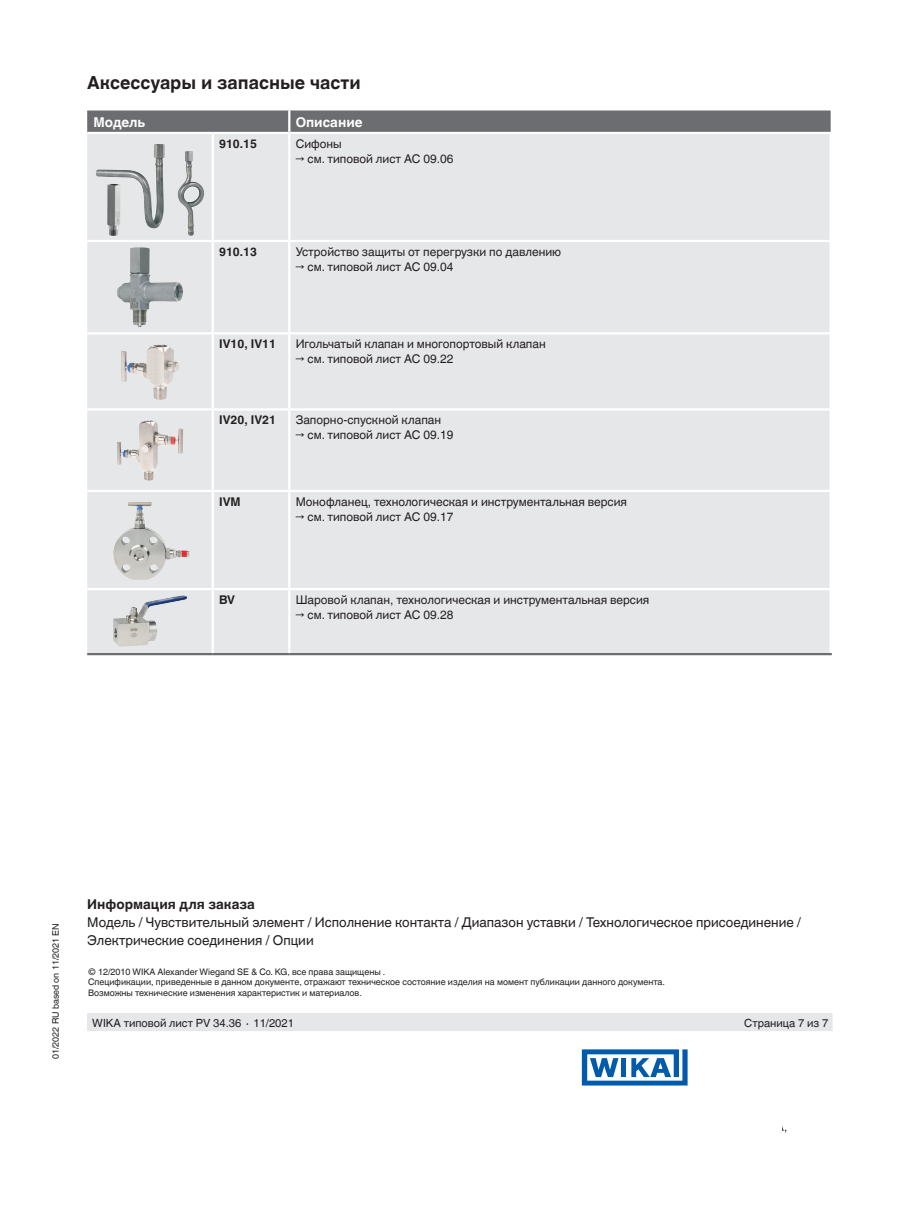
<style>
.page{position:relative;width:919px;height:1214px;background:#fff}
.page>*{position:absolute;margin:0;border:0;box-sizing:border-box;transform-origin:0 0}
.t1{font:700 18px "Helvetica World";color:#231f20}
.t2{font:13.5px/18px "Helvetica World";color:#231f20}
.t3{font:700 13.5px "Helvetica World";color:#231f20}
.t4{font:700 13.5px "Helvetica World";color:#fff}
.t5{font:12px "Helvetica World";color:#231f20}
.t6{font:700 12px "Helvetica World";color:#231f20}
.t7{font:11.25px "Helvetica World";color:#231f20}
.t8{font:9px/10.5px "Helvetica World";color:#231f20}
</style>
<div class="page">
<div style="left:87px;top:1013px;width:744px;height:18px;background:#e6e7e9"></div>
<svg style="left:581px;top:1049px;width:106px;height:36px"></svg>
<svg style="left:87px;top:110px;width:743px;height:22px;background:#707174"></svg>
<div style="left:87px;top:134px;width:742px;height:519px;background:#e6e7e9"></div>
<hr style="left:211px;top:134px;width:3px;height:106px;background:#fff">
<hr style="left:288px;top:134px;width:2px;height:106px;background:#fff">
<hr style="left:87px;top:240px;width:126px;height:2px;background:#fff">
<hr style="left:213px;top:240px;width:76px;height:2px;background:#fff">
<hr style="left:211px;top:242px;width:3px;height:90px;background:#fff">
<hr style="left:289px;top:240px;width:542px;height:2px;background:#fff">
<hr style="left:288px;top:242px;width:2px;height:90px;background:#fff">
<hr style="left:87px;top:332px;width:126px;height:2px;background:#fff">
<hr style="left:213px;top:332px;width:76px;height:2px;background:#fff">
<hr style="left:211px;top:334px;width:3px;height:74px;background:#fff">
<hr style="left:289px;top:332px;width:542px;height:2px;background:#fff">
<hr style="left:288px;top:334px;width:2px;height:74px;background:#fff">
<hr style="left:87px;top:408px;width:126px;height:2px;background:#fff">
<hr style="left:213px;top:408px;width:76px;height:2px;background:#fff">
<hr style="left:211px;top:410px;width:3px;height:80px;background:#fff">
<hr style="left:289px;top:408px;width:542px;height:2px;background:#fff">
<hr style="left:288px;top:410px;width:2px;height:80px;background:#fff">
<hr style="left:87px;top:490px;width:126px;height:2px;background:#fff">
<hr style="left:213px;top:490px;width:76px;height:2px;background:#fff">
<hr style="left:211px;top:492px;width:3px;height:96px;background:#fff">
<hr style="left:289px;top:490px;width:542px;height:2px;background:#fff">
<hr style="left:288px;top:492px;width:2px;height:96px;background:#fff">
<hr style="left:87px;top:588px;width:126px;height:2px;background:#fff">
<hr style="left:213px;top:588px;width:76px;height:2px;background:#fff">
<hr style="left:211px;top:590px;width:3px;height:63px;background:#fff">
<hr style="left:289px;top:588px;width:542px;height:2px;background:#fff">
<hr style="left:288px;top:590px;width:2px;height:63px;background:#fff">
<hr style="left:288px;top:110px;width:2px;height:22px;background:#fff">
<hr style="left:87px;top:653px;width:126px;height:2px;background:#6c6d70">
<hr style="left:213px;top:653px;width:76px;height:2px;background:#6c6d70">
<hr style="left:289px;top:653px;width:542px;height:2px;background:#6c6d70">
<img style="left:96px;top:144px;width:69px;height:85px">
<img style="left:178px;top:151px;width:27px;height:85px">
<img style="left:107px;top:184px;width:13px;height:52px">
<img style="left:117px;top:247px;width:66px;height:80px">
<img style="left:140px;top:344px;width:20px;height:19px">
<img style="left:132px;top:420px;width:18px;height:29px">
<img style="left:112px;top:502px;width:77px;height:78px">
<img style="left:113px;top:595px;width:74px;height:51px">
<h1 class="t1" style="left:87px;top:73px;width:275px">Аксессуары и запасные части</h1>
<p class="t4" style="left:94px;top:114px;width:53px">Модель</p>
<p class="t4" style="left:296px;top:114px;width:68px">Описание</p>
<p class="t6" style="left:219px;top:137px;width:39px">910.15</p>
<p class="t5" style="left:296px;top:137px;width:47px">Сифоны</p>
<p class="t5" style="left:296px;top:152px;width:159px">→ см. типовой лист AC 09.06</p>
<p class="t6" style="left:219px;top:245px;width:39px">910.13</p>
<p class="t5" style="left:296px;top:245px;width:267px">Устройство защиты от перегрузки по давлению</p>
<p class="t5" style="left:296px;top:260px;width:159px">→ см. типовой лист AC 09.04</p>
<p class="t6" style="left:219px;top:337px;width:59px">IV10, IV11</p>
<p class="t5" style="left:296px;top:337px;width:251px">Игольчатый клапан и многопортовый клапан</p>
<p class="t5" style="left:296px;top:352px;width:159px">→ см. типовой лист AC 09.22</p>
<p class="t6" style="left:219px;top:413px;width:59px">IV20, IV21</p>
<p class="t5" style="left:296px;top:413px;width:147px">Запорно-спускной клапан</p>
<p class="t5" style="left:296px;top:428px;width:159px">→ см. типовой лист AC 09.19</p>
<p class="t6" style="left:219px;top:495px;width:23px">IVM</p>
<p class="t5" style="left:296px;top:495px;width:333px">Монофланец, технологическая и инструментальная версия</p>
<p class="t5" style="left:296px;top:510px;width:159px">→ см. типовой лист AC 09.17</p>
<p class="t6" style="left:219px;top:593px;width:17px">BV</p>
<p class="t5" style="left:296px;top:593px;width:355px">Шаровой клапан, технологическая и инструментальная версия</p>
<p class="t5" style="left:296px;top:608px;width:159px">→ см. типовой лист AC 09.28</p>
<p class="t8" style="left:51px;top:1059px;width:137px;rotate:-90deg">01/2022 RU based on 11/2021 EN</p>
<p class="t3" style="left:87px;top:896px;width:169px">Информация для заказа</p>
<p class="t2" style="left:87px;top:913px;width:715px">Модель / Чувствительный элемент / Исполнение контакта / Диапазон уставки / Технологическое присоединение /<br>Электрические соединения / Опции</p>
<p class="t8" style="left:88px;top:966px;width:578px">© 12/2010 WIKA Alexander Wiegand SE &amp; Co. KG, все права защищены .<br>Спецификации, приведенные в данном документе, отражают техническое состояние изделия на момент публикации данного документа.<br>Возможны технические изменения характеристик и материалов.</p>
<p class="t7" style="left:92px;top:1016px;width:203px">WIKA типовой лист PV 34.36 ∙ 11/2021</p>
<p class="t7" style="left:744px;top:1016px;width:86px">Страница 7 из 7</p>
</div>
